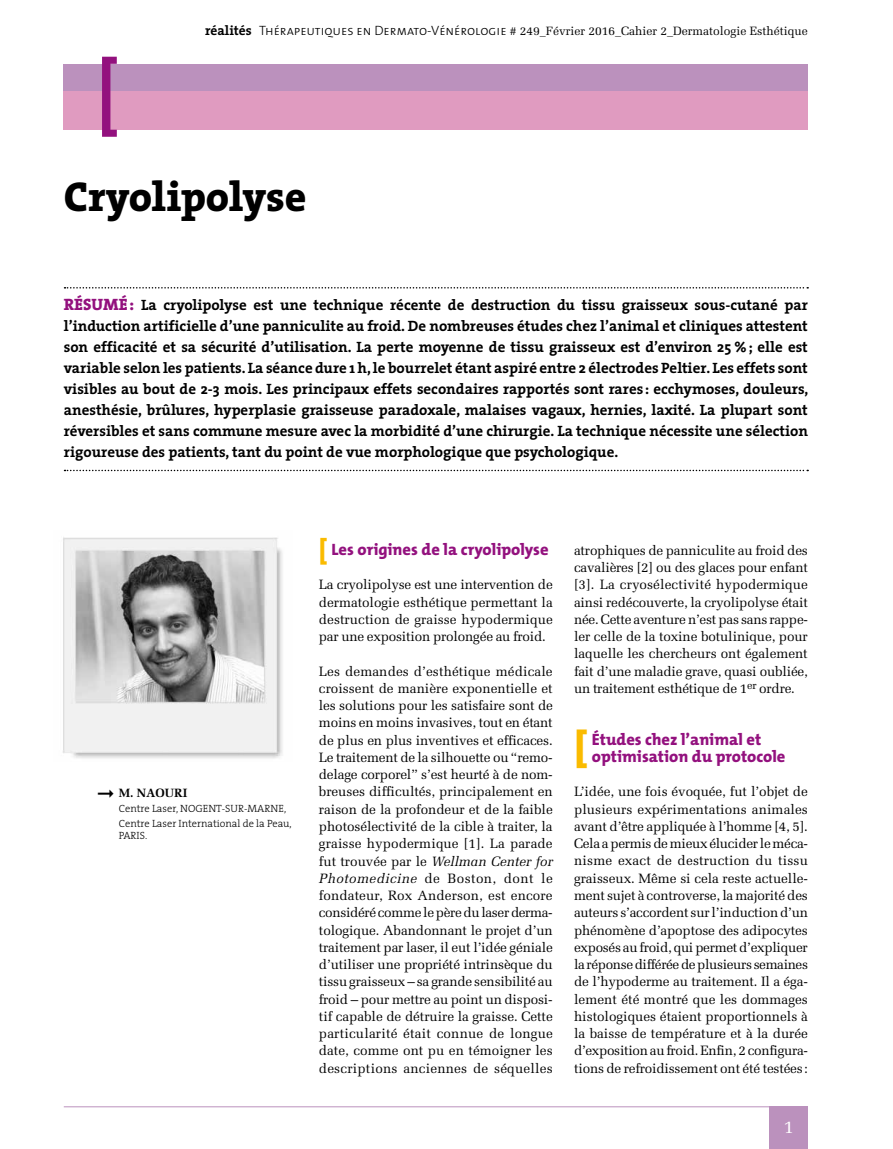
<style>
.page{position:relative;width:893px;height:1149px;background:#fff}
.page>*{position:absolute;margin:0;border:0;box-sizing:border-box;transform-origin:0 0}
.t1{font:800 42px "The Serif";color:#000}
.t2{font:800 39px "The Mix";color:#fabb00;scale:1.1 1}
.t3{font:18px "Melior";color:#fff}
.t4{font:800 16.5px/17.2px "The Mix";color:#93117e}
.t5{font:700 15px/21px "The Serif";color:#000;text-align:justify}
.t6{font:13.5px/17.2px "Melior";letter-spacing:-.015em;color:#000;text-align:justify}
.t7{font:12px "Melior";color:#000}
.t8{font:700 12px "Melior";color:#000}
.t9{font:300 10.5px/14.7px "The Serif";color:#000}
.s1{font-family:"The Serif";font-weight:700;font-size:13.5px}
.s2{font-family:"The Sans Light Caps";font-size:13.5px}
.s3{font-family:"The Serif Extra Bold Caps";font-weight:400;font-size:16.5px;color:#93117e}
.s4{font-size:27px;color:#fabb00}
.s5{font-style:italic}
</style>
<div class="page">
<div style="left:64px;top:64px;width:744px;height:27px;background:#bb91bd"></div>
<div style="left:64px;top:91px;width:744px;height:39px;background:#e09bc0"></div>
<svg style="left:102px;top:57px;width:15px;height:80px"></svg>
<div style="left:770px;top:1106px;width:38px;height:42px;background:#bb91bd"></div>
<hr style="left:64px;top:1106px;width:744px;height:1px;background:#bb91bd">
<svg style="left:65px;top:287px;width:743px;height:1px"></svg>
<svg style="left:65px;top:469px;width:743px;height:2px"></svg>
<img style="left:63px;top:537px;width:220px;height:222px">
<p class="t7" style="left:205px;top:24px;width:604px"><span class="s1">réalités</span> <span class="s2">Thérapeutiques en Dermato-Vénérologie</span> # 249_Février 2016_Cahier 2_Dermatologie Esthétique</p>
<h1 class="t1" style="left:64px;top:161px;width:244px">Cryolipolyse</h1>
<p class="t5" style="left:64px;top:294px;width:746px"><span class="s3">RÉSUMÉ :</span> La cryolipolyse est une technique récente de destruction du tissu graisseux sous-cutané par l’induction artificielle d’une panniculite au froid. De nombreuses études chez l’animal et cliniques attestent son efficacité et sa sécurité d’utilisation. La perte moyenne de tissu graisseux est d’environ 25 %; elle est variable selon les patients. La séance dure 1 h, le bourrelet étant aspiré entre 2 électrodes Peltier. Les effets sont visibles au bout de 2-3 mois. Les principaux effets secondaires rapportés sont rares : ecchymoses, douleurs, anesthésie, brûlures, hyperplasie graisseuse paradoxale, malaises vagaux, hernies, laxité. La plupart sont réversibles et sans commune mesure avec la morbidité d’une chirurgie. La technique nécessite une sélection rigoureuse des patients, tant du point de vue morphologique que psychologique.</p>
<p class="t8" style="left:98px;top:785px;width:91px">➞ M. NAOURI</p>
<p class="t9" style="left:119px;top:800px;width:174px">Centre Laser, NOGENT-SUR-MARNE,<br>Centre Laser International de la Peau,</p>
<p class="t9" style="left:119px;top:827px;width:30px">PARIS.</p>
<p class="t4" style="left:319px;top:540px;width:231px"><span class="s4">[</span> Les origines de la cryolipolyse</p>
<p class="t6" style="left:319px;top:576px;width:235px">La cryolipolyse est une intervention de dermatologie esthétique permettant la destruction de graisse hypodermique par une exposition prolongée au froid.</p>
<p class="t6" style="left:319px;top:662px;width:236px">Les demandes d’esthétique médicale croissent de manière exponentielle et les solutions pour les satisfaire sont de moins en moins invasives, tout en étant de plus en plus inventives et efficaces.<br>Le traitement de la silhouette ou “remo&shy;delage corporel” s’est heurté à de nom&shy;breuses difficultés, principalement en raison de la profondeur et de la faible photosélectivité de la cible à traiter, la graisse hypodermique [1]. La parade fut trouvée par le <span class="s5">Wellman Center for Photomedicine</span> de Boston, dont le fondateur, Rox Anderson, est encore considéré comme le père du laser derma&shy;tologique. Abandonnant le projet d’un traitement par laser, il eut l’idée géniale d’utiliser une propriété intrinsèque du tissu graisseux – sa grande sensibilité au froid – pour mettre au point un disposi&shy;tif capable de détruire la graisse. Cette particularité était connue de longue date, comme ont pu en témoigner les descriptions anciennes de séquelles</p>
<p class="t6" style="left:574px;top:541px;width:235px">atrophiques de panniculite au froid des cavalières [2] ou des glaces pour enfant [3]. La cryosélectivité hypodermique ainsi redécouverte, la cryolipolyse était née. Cette aventure n’est pas sans rappe&shy;ler celle de la toxine botulinique, pour laquelle les chercheurs ont également fait d’une maladie grave, quasi oubliée, un traitement esthétique de 1<sup>er</sup> ordre.</p>
<h2 class="t2" style="left:574px;top:713px;width:14px">[</h2>
<p class="t4" style="left:592px;top:729px;width:195px">Études chez l’animal et optimisation du protocole</p>
<p class="t6" style="left:574px;top:783px;width:235px">L’idée, une fois évoquée, fut l’objet de plusieurs expérimentations animales avant d’être appliquée à l’homme [4, 5].<br>Cela a permis de mieux élucider le méca&shy;nisme exact de destruction du tissu graisseux. Même si cela reste actuelle&shy;ment sujet à controverse, la majorité des auteurs s’accordent sur l’induction d’un phénomène d’apoptose des adipocytes exposés au froid, qui permet d’expliquer la réponse différée de plusieurs semaines de l’hypoderme au traitement. Il a éga&shy;lement été montré que les dommages histologiques étaient proportionnels à la baisse de température et à la durée d’exposition au froid. Enfin, 2 configura&shy;tions de refroidissement ont été testées:</p>
<h3 class="t3" style="left:784px;top:1115px;width:12px">1</h3>
</div>
